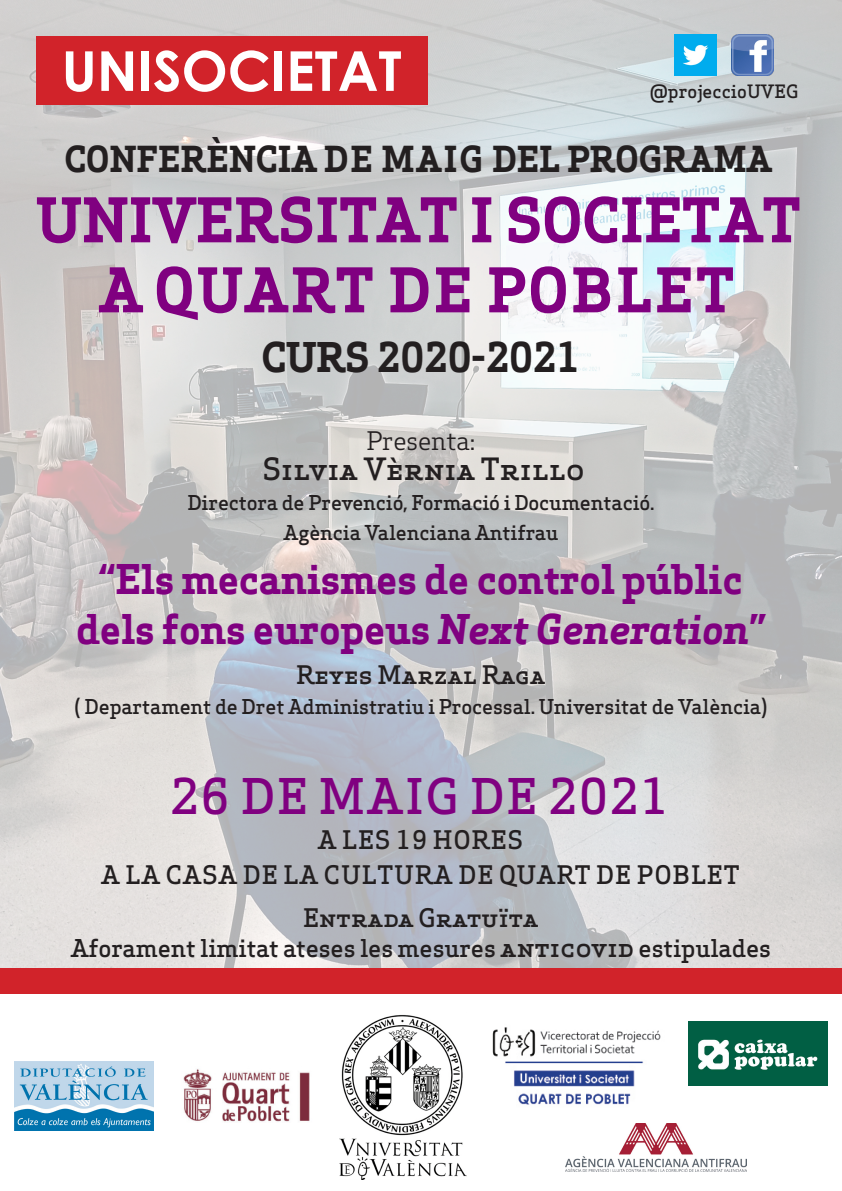
<style>
.page{position:relative;width:842px;height:1191px;background:#fff}
.page>*{position:absolute;margin:0;border:0;box-sizing:border-box;transform-origin:0 0}
.t1{font:700 60px "Apex Serif";color:#800080}
.t2{font:700 60px "Apex Serif";letter-spacing:.05em;color:#800080}
.t3{font:700 55px "Century Gothic";color:#fff}
.t4{font:500 48px "Apex Serif";letter-spacing:.04em;color:#800080}
.t5{font:700 40px "Apex Serif";letter-spacing:-.01em;color:#800080}
.t6{font:700 40px "Apex Serif";letter-spacing:-.01em;color:#231f20}
.t7{font:700 35px "Apex Serif";color:#231f20}
.t8{font:500 30px "Apex Serif";letter-spacing:-.01em;color:#231f20}
.t9{font:500 25px "Apex Serif";letter-spacing:.04em;color:#231f20}
.t10{font:500 25px "Apex Serif";letter-spacing:-.01em;color:#231f20}
.t11{font:25px "Apex Serif";letter-spacing:-.01em;color:#231f20}
.t12{font:500 24px "Apex Serif";letter-spacing:-.01em;color:#231f20}
.t13{font:500 20px "Apex Serif";letter-spacing:-.01em;color:#231f20}
.t14{font:500 18px "Apex Serif";color:#231f20}
.s1{font-style:italic}
.s2{font-size:26px}
</style>
<div class="page">
<img style="left:0;top:0;width:842px;height:968px">
<div style="left:0;top:968px;width:842px;height:26px;background:#d1232a"></div>
<div style="left:36px;top:36px;width:391px;height:69px;background:#d1232a"></div>
<img style="left:731px;top:34px;width:42px;height:42px">
<img style="left:675px;top:34px;width:42px;height:42px">
<img style="left:492px;top:1027px;width:169px;height:78px">
<img style="left:339px;top:1015px;width:127px;height:164px">
<img style="left:689px;top:1021px;width:138px;height:64px">
<img style="left:183px;top:1069px;width:127px;height:53px">
<img style="left:15px;top:1062px;width:138px;height:68px">
<img style="left:566px;top:1124px;width:180px;height:47px">
<p class="t3" style="left:62px;top:29px;width:341px">UNISOCIETAT</p>
<p class="t14" style="left:650px;top:80px;width:150px">@projeccioUVEG</p>
<p class="t7" style="left:64px;top:137px;width:709px">CONFERÈNCIA DE MAIG DEL PROGRAMA</p>
<p class="t1" style="left:36px;top:182px;width:766px">UNIVERSITAT I SOCIETAT</p>
<p class="t2" style="left:99px;top:252px;width:636px">A QUART DE POBLET</p>
<p class="t6" style="left:261px;top:332px;width:320px">CURS 2020-2021</p>
<p class="t11" style="left:367px;top:425px;width:110px">Presenta:</p>
<p class="t8" style="left:263px;top:450px;width:323px">Silvia Vèrnia Trillo</p>
<p class="t13" style="left:187px;top:490px;width:469px">Directora de Prevenció, Formació i Documentació.</p>
<p class="t13" style="left:284px;top:520px;width:276px">Agència Valenciana Antifrau</p>
<p class="t5" style="left:99px;top:554px;width:645px">“Els mecanismes de control públic</p>
<p class="t5" style="left:76px;top:604px;width:691px">dels fons europeus <span class="s1">Next Generation</span>”</p>
<p class="t10" style="left:296px;top:659px;width:251px">Reyes Marzal Raga</p>
<p class="t13" style="left:74px;top:694px;width:695px">( Departament de Dret Administratiu i Processal. Universitat de València)</p>
<p class="t4" style="left:170px;top:766px;width:501px">26 DE MAIG DE 2021</p>
<p class="t9" style="left:318px;top:824px;width:207px">A LES 19 HORES</p>
<p class="t9" style="left:101px;top:859px;width:640px">A LA CASA DE LA CULTURA DE QUART DE POBLET</p>
<p class="t10" style="left:303px;top:901px;width:237px">Entrada Gratuïta</p>
<p class="t12" style="left:71px;top:932px;width:702px">Aforament limitat ateses les mesures <span class="s2">anticovid</span> estipulades</p>
</div>
